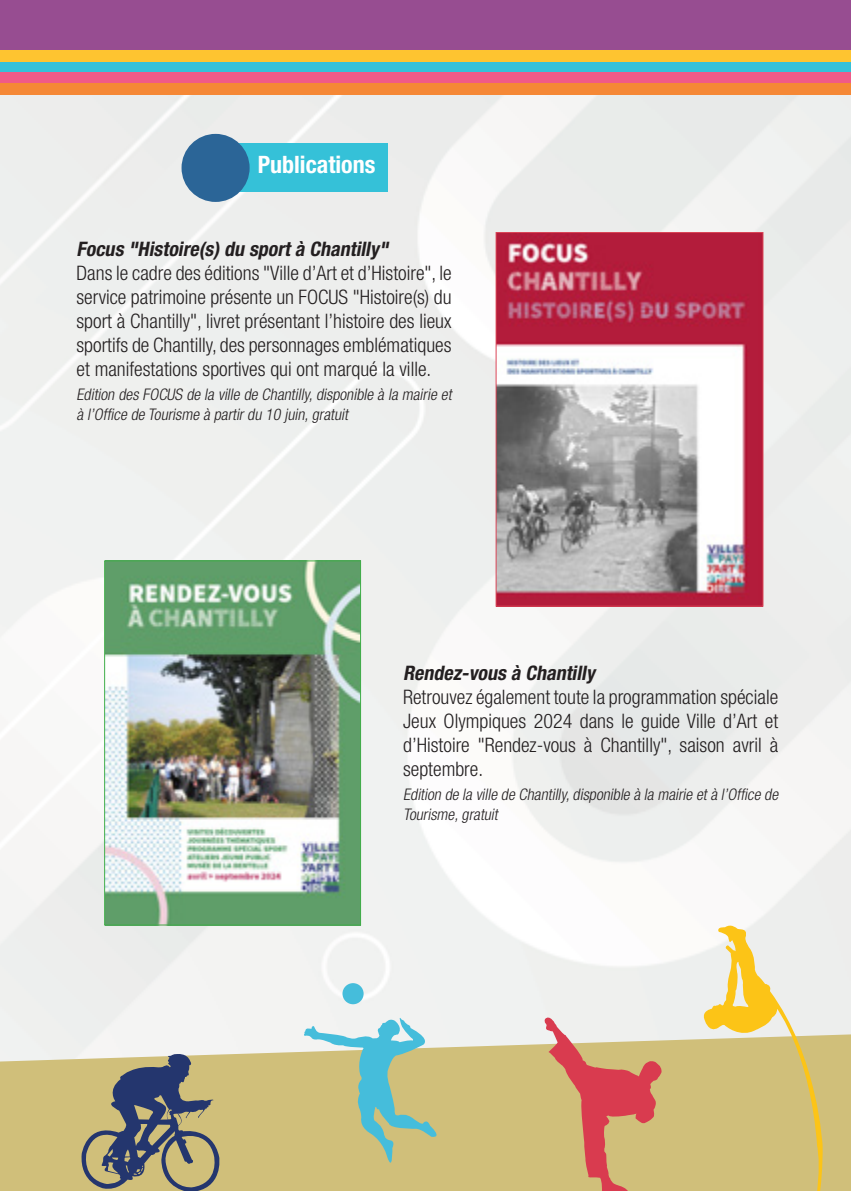
<style>
.page{position:relative;width:851px;height:1191px;background:#fff}
.page>*{position:absolute;margin:0;border:0;box-sizing:border-box;transform-origin:0 0}
.t1{font:700 condensed 24px "Helvetica Neue";color:#fff}
.t2{font:300 condensed 20px/24px "Helvetica Neue";color:#231f20;text-align:justify}
.t3{font:italic 700 condensed 20px "Helvetica Neue";color:#231f20}
.t4{font:italic 300 condensed 16px/20px "Helvetica Neue";color:#231f20}
</style>
<div class="page">
<img style="left:0;top:95px;width:850px;height:939px">
<svg style="left:0;top:1034px;width:850px;height:157px;background:#d4c68a"></svg>
<svg style="left:303px;top:1013px;width:141px;height:161px;background:#b8c6a1"></svg>
<div style="left:342px;top:983px;width:21px;height:21px;background:#45bddb;border-radius:50%"></div>
<svg style="left:79px;top:1052px;width:145px;height:139px;background:#938f79"></svg>
<svg style="left:701px;top:923px;width:127px;height:268px;background:#dfce92"></svg>
<div style="left:0;top:0;width:850px;height:56px;background:#974d91"></div>
<div style="left:0;top:62px;width:850px;height:12px;background:#35c1d8"></div>
<div style="left:0;top:73px;width:850px;height:11px;background:#f05a88"></div>
<div style="left:0;top:84px;width:850px;height:11px;background:#f58836"></div>
<div style="left:0;top:51px;width:850px;height:11px;background:#fec430"></div>
<svg style="left:543px;top:1016px;width:119px;height:175px;background:#d69d7d"></svg>
<div style="left:235px;top:143px;width:152px;height:49px;background:#35c1d8"></div>
<div style="left:181px;top:134px;width:68px;height:68px;background:#2b6597;border-radius:50%"></div>
<img style="left:497px;top:234px;width:264px;height:370px">
<div style="left:495px;top:232px;width:268px;height:374px;border:1px solid #db4557"></div>
<img style="left:106px;top:562px;width:253px;height:361px">
<div style="left:104px;top:560px;width:257px;height:365px;border:1px solid #40ae49"></div>
<p class="t1" style="left:258px;top:150px;width:119px">Publications</p>
<p class="t3" style="left:76px;top:237px;width:317px">Focus "Histoire(s) du sportà Chantilly"</p>
<p class="t2" style="left:76px;top:261px;width:376px">Dans le cadre des éditions "Ville d’Art et d’Histoire", le service patrimoine présente un FOCUS "Histoire(s) du sport à Chantilly", livret présentant l’histoire des lieux sportifs de Chantilly, des personnages emblématiques et manifestations sportives qui ont marqué la ville.</p>
<p class="t4" style="left:76px;top:384px;width:379px">Edition des FOCUS de la ville de Chantilly,disponible à la mairie et à l’Office de Tourisme à partirdu 10 juin,gratuit</p>
<p class="t3" style="left:403px;top:661px;width:197px">Rendez-vous à Chantilly</p>
<p class="t2" style="left:403px;top:685px;width:376px">Retrouvez également toute la programmation spéciale Jeux Olympiques 2024 dans le guide Ville d’Art et d’Histoire "Rendez-vous à Chantilly", saison avril à septembre.</p>
<p class="t4" style="left:403px;top:784px;width:379px">Edition de la ville de Chantilly,disponible à la mairie età l’Office de<br>Tourisme,gratuit</p>
</div>
